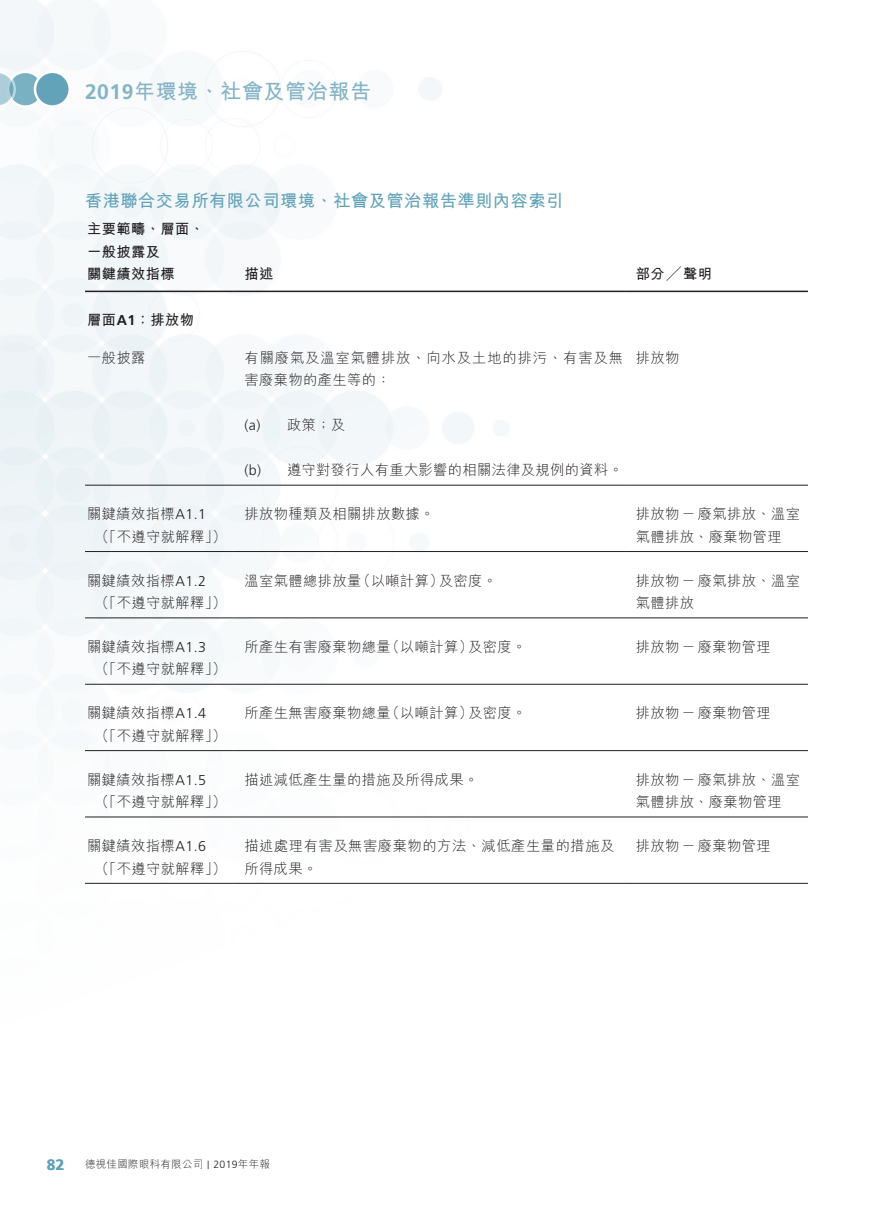
<style>
.page{position:relative;width:893px;height:1212px;background:#fff}
.page>*{position:absolute;margin:0;border:0;box-sizing:border-box;transform-origin:0 0}
.t1{font:700 21px "M Hei HK";letter-spacing:.03em;color:#85b4c7}
.t2{font:700 17.25px "M Hei HK";letter-spacing:.03em;color:#63a3b9}
.t3{font:700 15px "Frutiger LT Std";color:#63a3b9}
.t4{font:300 14.25px/22.5px "M Hei HK";letter-spacing:.03em;color:#231f20}
.t5{font:300 14.25px/22.5px "M Hei HK";letter-spacing:.065em;color:#231f20}
.t6{font:700 14.25px/22.5px "M Hei HK";letter-spacing:.03em;color:#231f20}
.t7{font:300 10.5px "M Hei HK";letter-spacing:.03em;color:#231f20}
.s1{font-family:"Frutiger LT Std"}
.s2{font-family:"Frutiger LT Std";font-size:8.4px}
</style>
<div class="page">
<svg style="left:8px;top:72px;width:35px;height:35px"></svg>
<div style="left:7px;top:71px;width:37px;height:37px;border:2px solid #fff;border-radius:50%"></div>
<svg style="left:0;top:71px;width:16px;height:37px"></svg>
<div style="left:35px;top:72px;width:35px;height:35px;background:#63a3b9;border-radius:50%"></div>
<div style="left:34px;top:71px;width:37px;height:37px;border:2px solid #fff;border-radius:50%"></div>
<hr style="left:85px;top:291px;width:149px;height:1px;background:#231f20">
<hr style="left:234px;top:291px;width:391px;height:1px;background:#231f20">
<hr style="left:625px;top:291px;width:183px;height:1px;background:#231f20">
<hr style="left:85px;top:485px;width:149px;height:1px;background:#231f20">
<hr style="left:234px;top:485px;width:391px;height:1px;background:#231f20">
<hr style="left:625px;top:485px;width:183px;height:1px;background:#231f20">
<hr style="left:85px;top:551px;width:149px;height:1px;background:#231f20">
<hr style="left:234px;top:551px;width:391px;height:1px;background:#231f20">
<hr style="left:625px;top:551px;width:183px;height:1px;background:#231f20">
<hr style="left:85px;top:617px;width:149px;height:1px;background:#231f20">
<hr style="left:234px;top:617px;width:391px;height:1px;background:#231f20">
<hr style="left:625px;top:617px;width:183px;height:1px;background:#231f20">
<hr style="left:85px;top:684px;width:149px;height:1px;background:#231f20">
<hr style="left:234px;top:684px;width:391px;height:1px;background:#231f20">
<hr style="left:625px;top:684px;width:183px;height:1px;background:#231f20">
<hr style="left:85px;top:750px;width:149px;height:1px;background:#231f20">
<hr style="left:234px;top:750px;width:391px;height:1px;background:#231f20">
<hr style="left:625px;top:750px;width:183px;height:1px;background:#231f20">
<hr style="left:85px;top:816px;width:149px;height:1px;background:#231f20">
<hr style="left:234px;top:816px;width:391px;height:1px;background:#231f20">
<hr style="left:625px;top:816px;width:183px;height:1px;background:#231f20">
<hr style="left:85px;top:883px;width:149px;height:1px;background:#231f20">
<hr style="left:234px;top:883px;width:391px;height:1px;background:#231f20">
<hr style="left:625px;top:883px;width:183px;height:1px;background:#231f20">
<h1 class="t1" style="left:85px;top:76px;width:287px"><span class="s1">2019</span>年環境、社會及管治報告</h1>
<p class="t2" style="left:85px;top:188px;width:480px">香港聯合交易所有限公司環境、社會及管治報告準則內容索引</p>
<p class="t6" style="left:87px;top:217px;width:118px">主要範疇、層面、一般披露及<br>關鍵績效指標</p>
<p class="t6" style="left:244px;top:262px;width:30px">描述</p>
<p class="t6" style="left:636px;top:262px;width:78px">部分╱聲明</p>
<p class="t6" style="left:87px;top:307px;width:108px">層面<span class="s1">A1</span>：排放物</p>
<p class="t4" style="left:87px;top:346px;width:60px">一般披露</p>
<p class="t5" style="left:244px;top:346px;width:380px">有關廢氣及溫室氣體排放、向水及土地的排污、有害及無害廢棄物的產生等的：</p>
<p class="t4" style="left:244px;top:414px;width:102px"><span class="s1">(a)</span> 政策；及</p>
<p class="t4" style="left:244px;top:459px;width:380px"><span class="s1">(b)</span> 遵守對發行人有重大影響的相關法律及規例的資料。</p>
<p class="t4" style="left:636px;top:346px;width:45px">排放物</p>
<p class="t4" style="left:95px;top:502px;width:133px;text-indent:-8px">關鍵績效指標<span class="s1">A1.1<br></span>（「不遵守就解釋」）</p>
<p class="t4" style="left:244px;top:502px;width:192px">排放物種類及相關排放數據。</p>
<p class="t4" style="left:636px;top:502px;width:166px">排放物－廢氣排放、溫室氣體排放、廢棄物管理</p>
<p class="t4" style="left:95px;top:569px;width:133px;text-indent:-8px">關鍵績效指標<span class="s1">A1.2<br></span>（「不遵守就解釋」）</p>
<p class="t4" style="left:244px;top:569px;width:254px">溫室氣體總排放量（以噸計算）及密度。</p>
<p class="t4" style="left:636px;top:569px;width:166px">排放物－廢氣排放、溫室氣體排放</p>
<p class="t4" style="left:95px;top:635px;width:133px;text-indent:-8px">關鍵績效指標<span class="s1">A1.3<br></span>（「不遵守就解釋」）</p>
<p class="t4" style="left:244px;top:635px;width:283px">所產生有害廢棄物總量（以噸計算）及密度。</p>
<p class="t4" style="left:636px;top:635px;width:136px">排放物－廢棄物管理</p>
<p class="t4" style="left:95px;top:701px;width:133px;text-indent:-8px">關鍵績效指標<span class="s1">A1.4<br></span>（「不遵守就解釋」）</p>
<p class="t4" style="left:244px;top:701px;width:283px">所產生無害廢棄物總量（以噸計算）及密度。</p>
<p class="t4" style="left:636px;top:701px;width:136px">排放物－廢棄物管理</p>
<p class="t4" style="left:95px;top:768px;width:133px;text-indent:-8px">關鍵績效指標<span class="s1">A1.5<br></span>（「不遵守就解釋」）</p>
<p class="t4" style="left:244px;top:768px;width:235px">描述減低產生量的措施及所得成果。</p>
<p class="t4" style="left:636px;top:768px;width:166px">排放物－廢氣排放、溫室氣體排放、廢棄物管理</p>
<p class="t4" style="left:95px;top:834px;width:133px;text-indent:-8px">關鍵績效指標<span class="s1">A1.6<br></span>（「不遵守就解釋」）</p>
<p class="t4" style="left:244px;top:834px;width:371px">描述處理有害及無害廢棄物的方法、減低產生量的措施及所得成果。</p>
<p class="t4" style="left:636px;top:834px;width:136px">排放物－廢棄物管理</p>
<p class="t3" style="left:47px;top:1155px;width:19px">82</p>
<p class="t7" style="left:85px;top:1159px;width:186px">德視佳國際眼科有限公司 <span class="s2">|</span> <span class="s1">2019</span>年年報</p>
</div>
